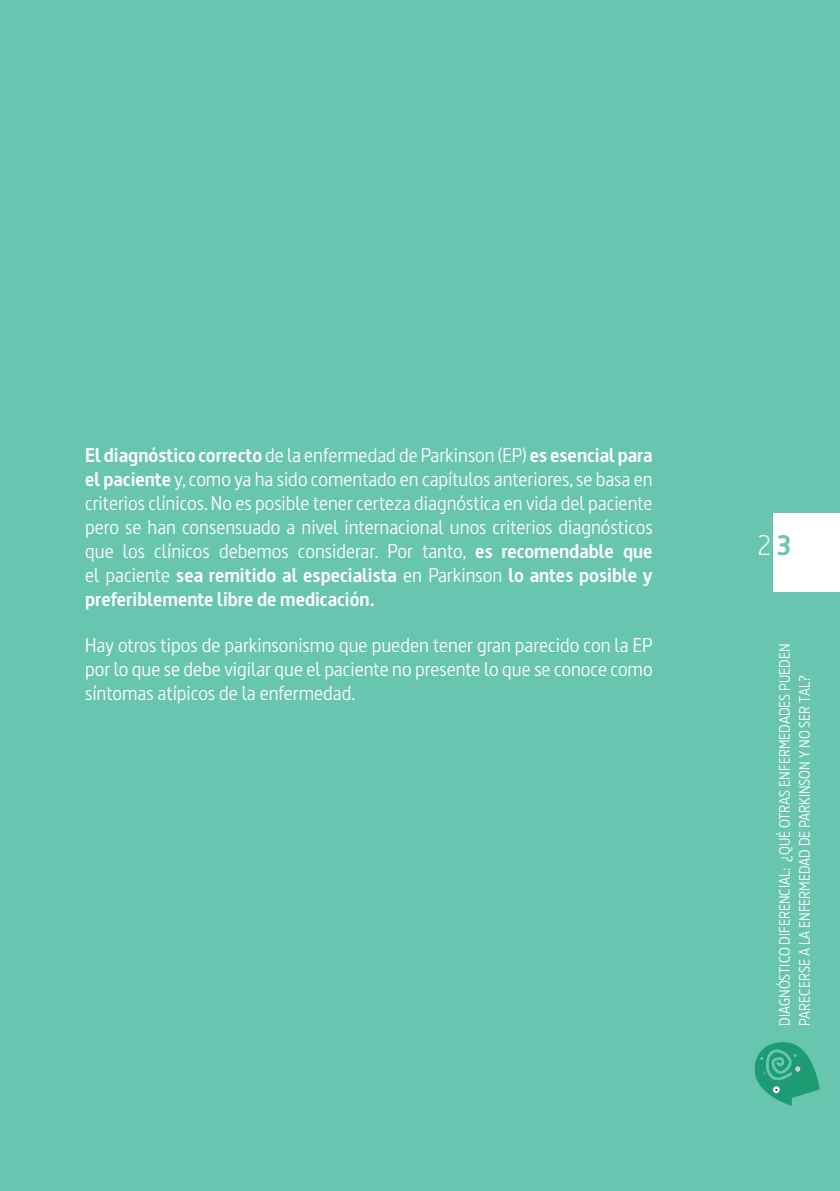
<style>
.page{position:relative;width:840px;height:1191px;background:#fff}
.page>*{position:absolute;margin:0;border:0;box-sizing:border-box;transform-origin:0 0}
.INDICE{font:300 28.4px "Dsignes";color:#fff}
._02_Texto_resaltado{font:20px/24px "Dsignes";color:#fff;text-align:justify}
.INDICE-2{font:15px/20px "Dsignes";color:#fff}
.s1{font-weight:700}
.s2{font-weight:700;font-size:28px}
</style>
<div class="page">
<div style="left:1px;top:0;width:838px;height:1191px;background:#68c5ae"></div>
<div style="left:773px;top:513px;width:66px;height:79px;background:#fff"></div>
<svg style="left:754px;top:1042px;width:65px;height:64px"></svg>
<p class="_02_Texto_resaltado" style="left:85px;top:442px;width:568px"><span class="s1">El diagnóstico correcto</span> de la enfermedad de Parkinson (EP) <span class="s1">es esencial para el paciente</span> y, como ya ha sido comentado en capítulos anteriores, se basa en criterios clínicos. No es posible tener certeza diagnóstica en vida del paciente pero se han consensuado a nivel internacional unos criterios diagnósticos que los clínicos debemos considerar. Por tanto, <span class="s1">es recomendable que </span>el paciente <span class="s1">sea remitido al especialista</span> en Parkinson <span class="s1">lo antes posible y preferiblemente libre de medicación.</span></p>
<p class="_02_Texto_resaltado" style="left:85px;top:633px;width:569px">Hay otros tipos de parkinsonismo que pueden tener gran parecido con la EP por lo que se debe vigilar que el paciente no presente lo que se conoce como síntomas atípicos de la enfermedad.</p>
<p class="INDICE-2" style="left:774px;top:1025px;width:384px;rotate:-90deg">DIAGNÓSTICO DIFERENCIAL: ¿QUÉ OTRAS ENFERMEDADES PUEDEN<br>PARECERSE A LA ENFERMEDAD DE PARKINSON Y NO SER TAL?</p>
<p class="INDICE" style="left:757px;top:528px;width:35px">2<span class="s2">3</span></p>
</div>
